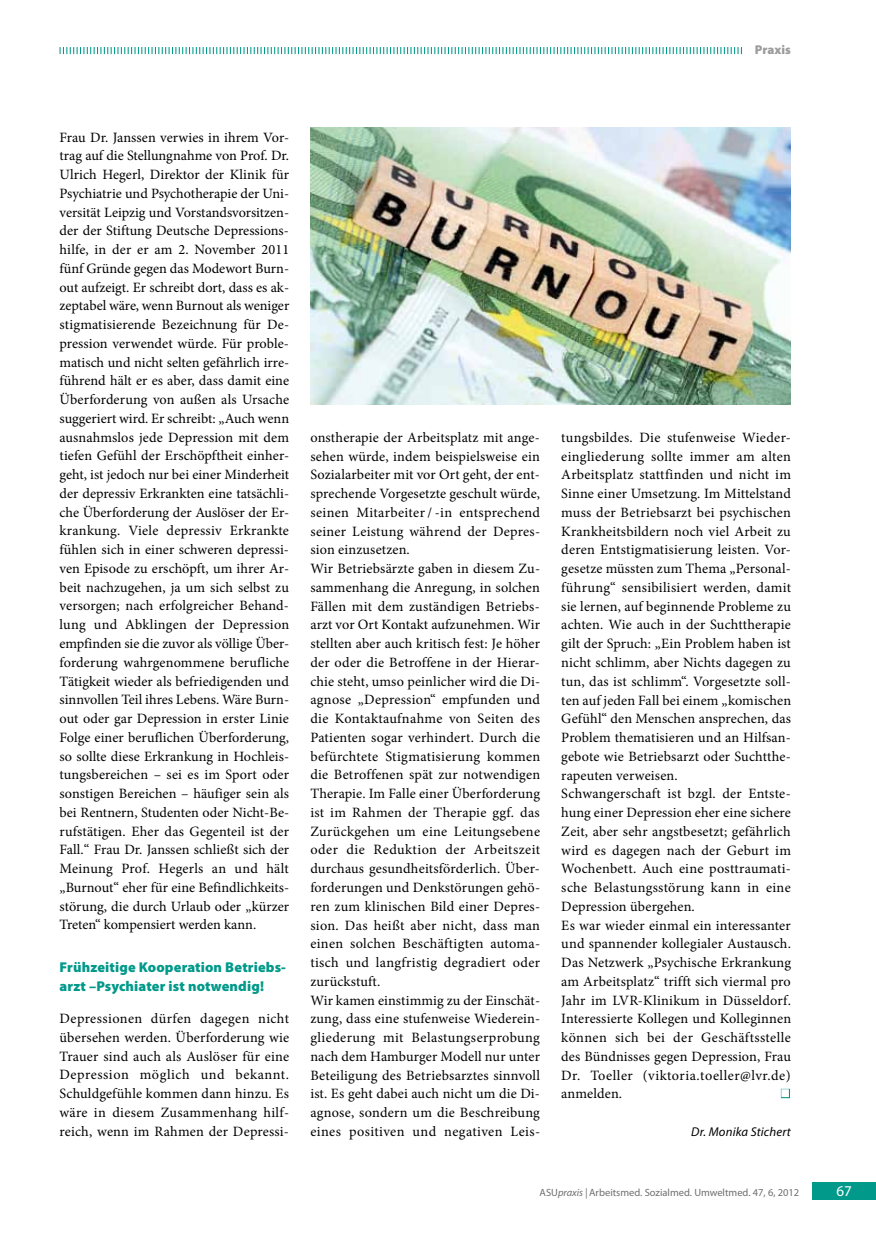
<style>
.page{position:relative;width:876px;height:1242px;background:#fff}
.page>*{position:absolute;margin:0;border:0;box-sizing:border-box;transform-origin:0 0}
.t1{font:27px "Minion Pro";color:#fff}
.t2{font:15px "Myriad Pro";color:#fff}
.t3{font:14.25px/18.8px "Minion Pro";letter-spacing:.015em;color:#000;text-align:justify}
.t4{font:900 14.25px/18.8px "Myriad Pro";letter-spacing:.01em;color:#00998a}
.t5{font:italic 12.75px "Myriad Pro";letter-spacing:.015em;color:#000}
.t6{font:900 12.75px "Myriad Pro";color:#9c9c9d}
.t7{font:10.5px "Myriad Pro";color:#6e6e6e}
.s1{font-style:italic}
</style>
<div class="page">
<div style="left:812px;top:1182px;width:64px;height:17px;background:#00998a"></div>
<svg style="left:60px;top:47px;width:682px;height:7px"></svg>
<div style="left:781px;top:1088px;width:9px;height:10px;border:2px solid #00998a"></div>
<img style="left:310px;top:128px;width:481px;height:276px">
<p class="t6" style="left:755px;top:43px;width:37px">Praxis</p>
<p class="t3" style="left:60px;top:128px;width:231px">Frau Dr. Janssen verwies in ihrem Vor&shy;trag auf die Stellungnahme von Prof. Dr.<br>Ulrich Hegerl, Direktor der Klinik für Psychiatrie und Psychotherapie der Uni&shy;versität Leipzig und Vorstandsvorsitzen&shy;der der Stiftung Deutsche Depressions&shy;hilfe, in der er am 2. November 2011 fünf Gründe gegen das Modewort Burn&shy;out aufzeigt. Er schreibt dort, dass es ak&shy;zeptabel wäre, wenn Burnout als weniger stigmatisierende Bezeichnung für De&shy;pression verwendet würde. Für proble&shy;matisch und nicht selten gefährlich irre&shy;führend hält er es aber, dass damit eine Überforderung von außen als Ursache suggeriert wird. Er schreibt: „Auch wenn ausnahmslos jede Depression mit dem tiefen Gefühl der Erschöpftheit einher&shy;geht, ist jedoch nur bei einer Minderheit der depressiv Erkrankten eine tatsächli&shy;che Überforderung der Auslöser der Er&shy;krankung. Viele depressiv Erkrankte fühlen sich in einer schweren depressi&shy;ven Episode zu erschöpft, um ihrer Ar&shy;beit nachzugehen, ja um sich selbst zu versorgen; nach erfolgreicher Behand&shy;lung und Abklingen der Depression empfinden sie die zuvor als völlige Über&shy;forderung wahrgenommene berufliche Tätigkeit wieder als befriedigenden und sinnvollen Teil ihres Lebens. Wäre Burn&shy;out oder gar Depression in erster Linie Folge einer beruflichen Überforderung, so sollte diese Erkrankung in Hochleis&shy;tungsbereichen – sei es im Sport oder sonstigen Bereichen – häufiger sein als bei Rentnern, Studenten oder Nicht-Be&shy;rufstätigen. Eher das Gegenteil ist der Fall.“ Frau Dr. Janssen schließt sich der Meinung Prof. Hegerls an und hält „Burnout“ eher für eine Befindlichkeits&shy;störung, die durch Urlaub oder „kürzer Treten“ kompensiert werden kann.</p>
<p class="t4" style="left:60px;top:958px;width:228px">Frühzeitige Kooperation Betriebs&shy;arzt –Psychiater ist notwendig!</p>
<p class="t3" style="left:60px;top:1009px;width:231px">Depressionen dürfen dagegen nicht übersehen werden. Überforderung wie Trauer sind auch als Auslöser für eine Depression möglich und bekannt.<br>Schuldgefühle kommen dann hinzu. Es wäre in diesem Zusammenhang hilf&shy;reich, wenn im Rahmen der Depressi-</p>
<p class="t3" style="left:310px;top:428px;width:231px;text-align:left">onstherapie der Arbeitsplatz mit ange&shy;sehen würde, indem beispielsweise ein Sozialarbeiter mit vor Ort geht, der ent&shy;sprechende Vorgesetzte geschult würde, seinen Mitarbeiter/-in entsprechend seiner Leistung während der Depres&shy;sion einzusetzen.<br>Wir Betriebsärzte gaben in diesem Zu&shy;sammenhang die Anregung, in solchen Fällen mit dem zuständigen Betriebs&shy;arzt vor Ort Kontakt aufzunehmen. Wir stellten aber auch kritisch fest: Je höher der oder die Betroffene in der Hierar&shy;chie steht, umso peinlicher wird die Di&shy;agnose „Depression“ empfunden und die Kontaktaufnahme von Seiten des Patienten sogar verhindert. Durch die befürchtete Stigmatisierung kommen die Betroffenen spät zur notwendigen Therapie. Im Falle einer Überforderung ist im Rahmen der Therapie ggf. das Zurückgehen um eine Leitungsebene oder die Reduktion der Arbeitszeit durchaus gesundheitsförderlich. Über&shy;forderungen und Denkstörungen gehö&shy;ren zum klinischen Bild einer Depres&shy;sion. Das heißt aber nicht, dass man einen solchen Beschäftigten automa&shy;tisch und langfristig degradiert oder zurückstuft.<br>Wir kamen einstimmig zu der Einschät&shy;zung, dass eine stufenweise Wiederein&shy;gliederung mit Belastungserprobung nach dem Hamburger Modell nur unter Beteiligung des Betriebsarztes sinnvoll ist. Es geht dabei auch nicht um die Di&shy;agnose, sondern um die Beschreibung eines positiven und negativen Leis-</p>
<p class="t3" style="left:561px;top:428px;width:231px;text-align:left">tungsbildes. Die stufenweise Wieder&shy;eingliederung sollte immer am alten Arbeitsplatz stattfinden und nicht im Sinne einer Umsetzung. Im Mittelstand muss der Betriebsarzt bei psychischen Krankheitsbildern noch viel Arbeit zu deren Entstigmatisierung leisten. Vor&shy;gesetze müssten zum Thema „Personal&shy;führung“ sensibilisiert werden, damit sie lernen, auf beginnende Probleme zu achten. Wie auch in der Suchttherapie gilt der Spruch: „Ein Problem haben ist nicht schlimm, aber Nichts dagegen zu tun, das ist schlimm“. Vorgesetzte soll&shy;ten auf jeden Fall bei einem „komischen Gefühl“ den Menschen ansprechen, das Problem thematisieren und an Hilfsan&shy;gebote wie Betriebsarzt oder Suchtthe&shy;rapeuten verweisen.<br>Schwangerschaft ist bzgl. der Entste&shy;hung einer Depression eher eine sichere Zeit, aber sehr angstbesetzt; gefährlich wird es dagegen nach der Geburt im Wochenbett. Auch eine posttraumati&shy;sche Belastungsstörung kann in eine Depression übergehen.<br>Es war wieder einmal ein interessanter und spannender kollegialer Austausch.<br>Das Netzwerk „Psychische Erkrankung am Arbeitsplatz“ trifft sich viermal pro Jahr im LVR-Klinikum in Düsseldorf.<br>Interessierte Kollegen und Kolleginnen können sich bei der Geschäftsstelle des Bündnisses gegen Depression, Frau Dr. Toeller (viktoria.toeller@lvr.de) anmelden.</p>
<h1 class="t1" style="left:780px;top:1073px;width:12px">■</h1>
<p class="t5" style="left:691px;top:1123px;width:101px">Dr. Monika Stichert</p>
<p class="t7" style="left:540px;top:1186px;width:261px">ASU<span class="s1">praxis |</span> Arbeitsmed. Sozialmed. Umweltmed. 47, 6, 2012</p>
<p class="t2" style="left:836px;top:1181px;width:17px">67</p>
</div>
